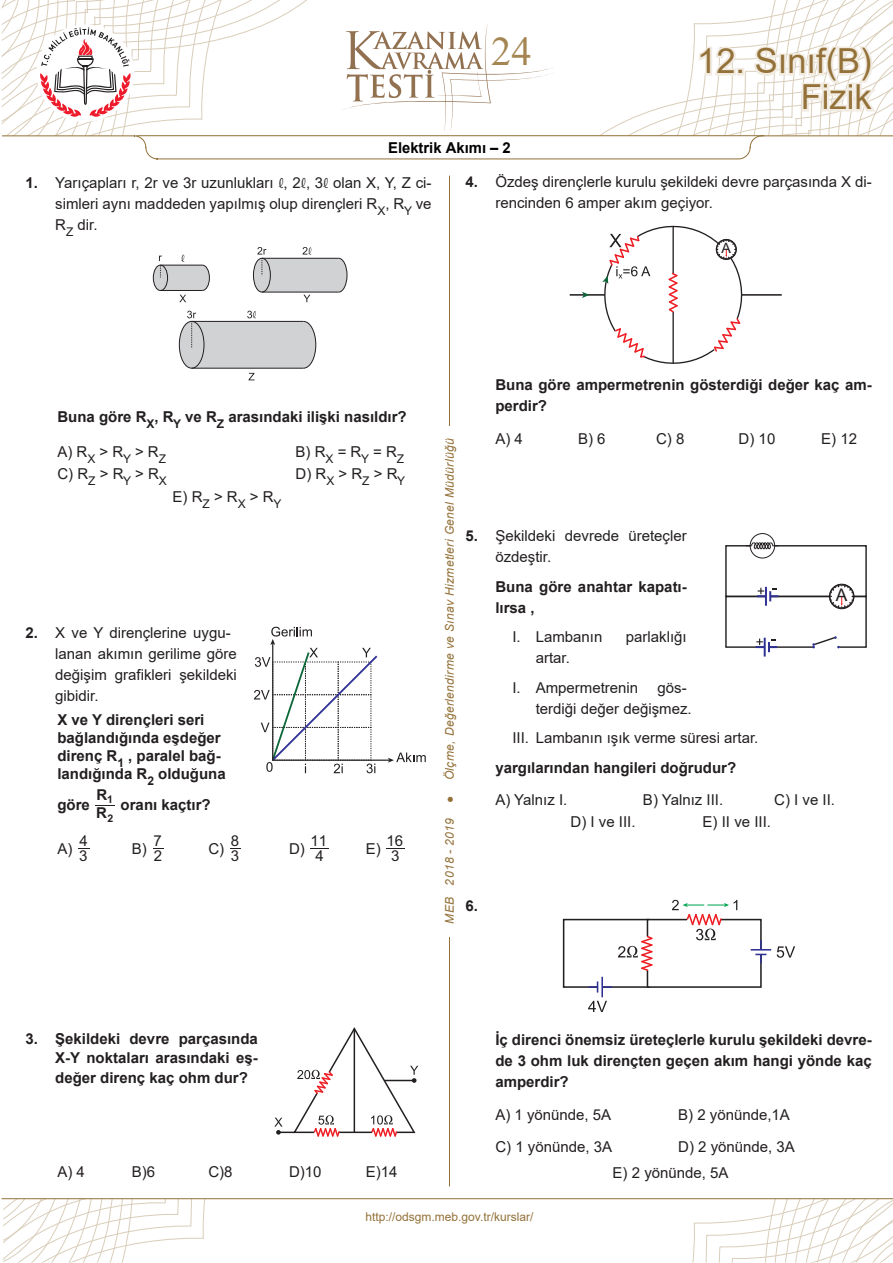
<style>
.page{position:relative;width:893px;height:1263px;background:#fff}
.page>*{position:absolute;margin:0;border:0;box-sizing:border-box;transform-origin:0 0}
.t1{font:40.5px "Times New Roman";color:#a58652}
.t2{font:34.5px/36px "Arial";color:#937138;text-align:right}
.t3{font:17.4px "Arial";color:#231f20}
.t4{font:15px/21px "Arial";color:#231f20}
.t5{font:700 15px/21px "Arial";color:#231f20}
.t6{font:700 15px "Arial";color:#000}
.t7{font:14.25px "Arial";color:#231f20}
.t8{font:italic 12px "Arial";letter-spacing:.03em;color:#937138}
.t9{font:12px "Arial";color:#937138}
.t10{font:700 10.5px "Arial";color:#231f20}
.s1{font-weight:700}
.s2{font-family:"MM Etc"}
</style>
<div class="page">
<svg style="left:551px;top:1199px;width:342px;height:63px"></svg>
<svg style="left:3px;top:1199px;width:344px;height:63px"></svg>
<hr style="left:2px;top:1198px;width:891px;height:1px;background:#937138">
<hr style="left:449px;top:176px;width:1px;height:1010px;background:#937138">
<div style="left:440px;top:426px;width:19px;height:510px;background:#fff"></div>
<svg style="left:2px;top:0;width:891px;height:159px"></svg>
<svg style="left:153px;top:255px;width:57px;height:47px"></svg>
<svg style="left:253px;top:247px;width:95px;height:55px"></svg>
<svg style="left:179px;top:311px;width:137px;height:69px"></svg>
<svg style="left:254px;top:627px;width:172px;height:146px"></svg>
<svg style="left:96px;top:805px;width:19px;height:1px"></svg>
<svg style="left:311px;top:848px;width:18px;height:1px"></svg>
<svg style="left:386px;top:848px;width:19px;height:1px"></svg>
<svg style="left:274px;top:1027px;width:144px;height:110px"></svg>
<hr style="left:570px;top:294px;width:35px;height:2px;background:#231f20">
<hr style="left:742px;top:294px;width:40px;height:2px;background:#231f20">
<svg style="left:582px;top:292px;width:8px;height:6px"></svg>
<svg style="left:599px;top:225px;width:150px;height:139px"></svg>
<div style="left:725px;top:545px;width:142px;height:52px;border:1px solid #231f20"></div>
<div style="left:750px;top:533px;width:25px;height:25px;border:1px solid #231f20;border-radius:50%"></div>
<svg style="left:746px;top:542px;width:33px;height:8px"></svg>
<svg style="left:725px;top:584px;width:142px;height:72px"></svg>
<div style="left:563px;top:919px;width:87px;height:69px;border:2px solid #231f20"></div>
<div style="left:647px;top:919px;width:115px;height:69px;border:2px solid #231f20"></div>
<hr style="left:601px;top:977px;width:2px;height:20px;background:#2e3092">
<svg style="left:589px;top:981px;width:23px;height:11px"></svg>
<svg style="left:751px;top:940px;width:20px;height:23px"></svg>
<svg style="left:588px;top:1001px;width:19px;height:11px"></svg>
<svg style="left:777px;top:946px;width:18px;height:12px"></svg>
<svg style="left:618px;top:934px;width:35px;height:38px"></svg>
<svg style="left:672px;top:900px;width:65px;height:40px"></svg>
<h1 class="t1" style="left:491px;top:22px;width:42px">24</h1>
<h2 class="t2" style="left:697px;top:43px;width:176px">12. Sınıf(B)<br>Fizik</h2>
<p class="t6" style="left:388px;top:137px;width:124px">Elektrik Akımı – 2</p>
<p class="t4" style="left:55px;top:172px;width:378px;text-align:justify;text-indent:-30px"><span class="s1">1.</span> Yarıçapları r, 2r ve 3r uzunlukları <span class="s2">,</span>, 2<span class="s2">,</span>, 3<span class="s2">,</span> olan X, Y, Z ci&shy;simleri aynı maddeden yapılmış olup dirençleri R<sub>X</sub>, R<sub>Y</sub> ve R<sub>Z</sub> dir.</p>
<p class="t4" style="left:495px;top:171px;width:378px;text-indent:-30px"><span class="s1">4.</span> Özdeş dirençlerle kurulu şekildeki devre parçasında X di&shy;rencinden 6 amper akım geçiyor.</p>
<p class="t7" style="left:721px;top:239px;width:11px">A</p>
<p class="t5" style="left:57px;top:407px;width:351px">Buna göre R<sub>X</sub>, R<sub>Y</sub> ve R<sub>Z</sub> arasındaki ilişki nasıldır?</p>
<p class="t4" style="left:57px;top:441px;width:110px">A) R<sub>X</sub> &gt; R<sub>Y</sub> &gt; R<sub>Z</sub></p>
<p class="t4" style="left:296px;top:441px;width:110px">B) R<sub>X</sub> = R<sub>Y</sub> = R<sub>Z</sub></p>
<p class="t4" style="left:57px;top:464px;width:111px">C) R<sub>Z</sub> &gt; R<sub>Y</sub> &gt; R<sub>X</sub></p>
<p class="t4" style="left:296px;top:464px;width:111px">D) R<sub>X</sub> &gt; R<sub>Z</sub> &gt; R<sub>Y</sub></p>
<p class="t4" style="left:173px;top:486px;width:110px">E) R<sub>Z</sub> &gt; R<sub>X</sub> &gt; R<sub>Y</sub></p>
<p class="t4" style="left:55px;top:622px;width:183px;text-indent:-30px"><span class="s1">2.</span> X ve Y dirençlerine uygu&shy;lanan akımın gerilime göre değişim grafikleri şekildeki gibidir.</p>
<p class="t5" style="left:57px;top:711px;width:170px;line-height:18px">X ve Y dirençleri seri bağlandığında eşdeğer direnç R<sub>1</sub> , paralel bağ&shy;landığında R<sub>2</sub> olduğuna</p>
<p class="t5" style="left:57px;top:795px;width:34px">göre</p>
<p class="t5" style="left:96px;top:802px;width:12px">R</p>
<p class="t5" style="left:96px;top:784px;width:12px">R</p>
<p class="t10" style="left:107px;top:792px;width:7px">1</p>
<p class="t5" style="left:121px;top:795px;width:92px">oranı kaçtır?</p>
<p class="t10" style="left:107px;top:810px;width:7px">2</p>
<p class="t4" style="left:80px;top:830px;width:10px">4</p>
<p class="t4" style="left:57px;top:838px;width:16px">A)</p>
<p class="t4" style="left:79px;top:845px;width:10px">3</p>
<p class="t4" style="left:154px;top:830px;width:10px">7</p>
<p class="t4" style="left:132px;top:838px;width:16px">B)</p>
<p class="t4" style="left:154px;top:845px;width:10px">2</p>
<p class="t4" style="left:231px;top:830px;width:10px">8</p>
<p class="t4" style="left:208px;top:838px;width:17px">C)</p>
<p class="t4" style="left:231px;top:845px;width:10px">3</p>
<p class="t4" style="left:311px;top:830px;width:18px">11</p>
<p class="t4" style="left:289px;top:838px;width:17px">D)</p>
<p class="t4" style="left:316px;top:845px;width:10px">4</p>
<p class="t4" style="left:386px;top:830px;width:18px">16</p>
<p class="t4" style="left:366px;top:838px;width:16px">E)</p>
<p class="t4" style="left:391px;top:845px;width:10px">3</p>
<p class="t8" style="left:442px;top:803px;width:366px;rotate:-90deg">● Ölçme, Değerlendirme ve Sınav Hizmetleri Genel Müdürlüğü</p>
<p class="t8" style="left:442px;top:924px;width:107px;rotate:-90deg">MEB 2018 - 2019</p>
<p class="t5" style="left:495px;top:374px;width:378px">Buna göre ampermetrenin gösterdiği değer kaç am&shy;perdir?</p>
<p class="t4" style="left:495px;top:428px;width:29px">A) 4</p>
<p class="t4" style="left:578px;top:428px;width:29px">B) 6</p>
<p class="t4" style="left:656px;top:428px;width:30px">C) 8</p>
<p class="t4" style="left:739px;top:428px;width:38px">D) 10</p>
<p class="t4" style="left:821px;top:428px;width:37px">E) 12</p>
<p class="t4" style="left:466px;top:525px;width:223px"><span class="s1">5.</span> Şekildeki devrede üreteçler</p>
<p class="t4" style="left:495px;top:546px;width:57px">özdeştir.</p>
<p class="t5" style="left:495px;top:576px;width:193px">Buna göre anahtar kapatı&shy;lırsa ,</p>
<p class="t4" style="left:512px;top:626px;width:92px">I. Lambanın</p>
<p class="t4" style="left:626px;top:626px;width:62px">parlaklığı</p>
<p class="t4" style="left:512px;top:643px;width:127px;line-height:29.5px;text-indent:23px">artar.<br>I. Ampermetrenin</p>
<p class="t3" style="left:836px;top:584px;width:13px">A</p>
<p class="t4" style="left:536px;top:677px;width:157px;text-indent:122px">gös&shy;terdiği değer değişmez.</p>
<p class="t4" style="left:512px;top:727px;width:247px">III. Lambanın ışık verme süresi artar.</p>
<p class="t5" style="left:495px;top:757px;width:242px">yargılarından hangileri doğrudur?</p>
<p class="t4" style="left:495px;top:789px;width:73px">A) Yalnız I.</p>
<p class="t4" style="left:643px;top:789px;width:82px">B) Yalnız III.</p>
<p class="t4" style="left:774px;top:789px;width:62px">C) I ve II.</p>
<p class="t4" style="left:571px;top:811px;width:67px">D) I ve III.</p>
<p class="t4" style="left:703px;top:811px;width:70px">E) II ve III.</p>
<p class="t5" style="left:466px;top:895px;width:14px">6.</p>
<p class="t5" style="left:55px;top:1029px;width:204px;line-height:19.5px;text-align:justify;text-indent:-30px">3. Şekildeki devre parçasında X-Y noktaları arasındaki eş&shy;değer direnç kaç ohm dur?</p>
<p class="t4" style="left:57px;top:1161px;width:29px">A) 4</p>
<p class="t4" style="left:132px;top:1161px;width:25px">B)6</p>
<p class="t4" style="left:208px;top:1161px;width:26px">C)8</p>
<p class="t4" style="left:289px;top:1161px;width:34px">D)10</p>
<p class="t4" style="left:366px;top:1161px;width:33px">E)14</p>
<p class="t5" style="left:495px;top:1030px;width:378px;text-align:justify">İç direnci önemsiz üreteçlerle kurulu şekildeki devre&shy;de 3 ohm luk dirençten geçen akım hangi yönde kaç amperdir?</p>
<p class="t4" style="left:495px;top:1104px;width:117px">A) 1 yönünde, 5A</p>
<p class="t4" style="left:678px;top:1104px;width:113px">B) 2 yönünde,1A</p>
<p class="t4" style="left:495px;top:1136px;width:118px">C) 1 yönünde, 3A</p>
<p class="t4" style="left:613px;top:1133px;width:184px;line-height:26.5px;text-indent:66px">D) 2 yönünde, 3A<br>E) 2 yönünde, 5A</p>
<p class="t9" style="left:366px;top:1208px;width:169px">http://odsgm.meb.gov.tr/kurslar/</p>
</div>
